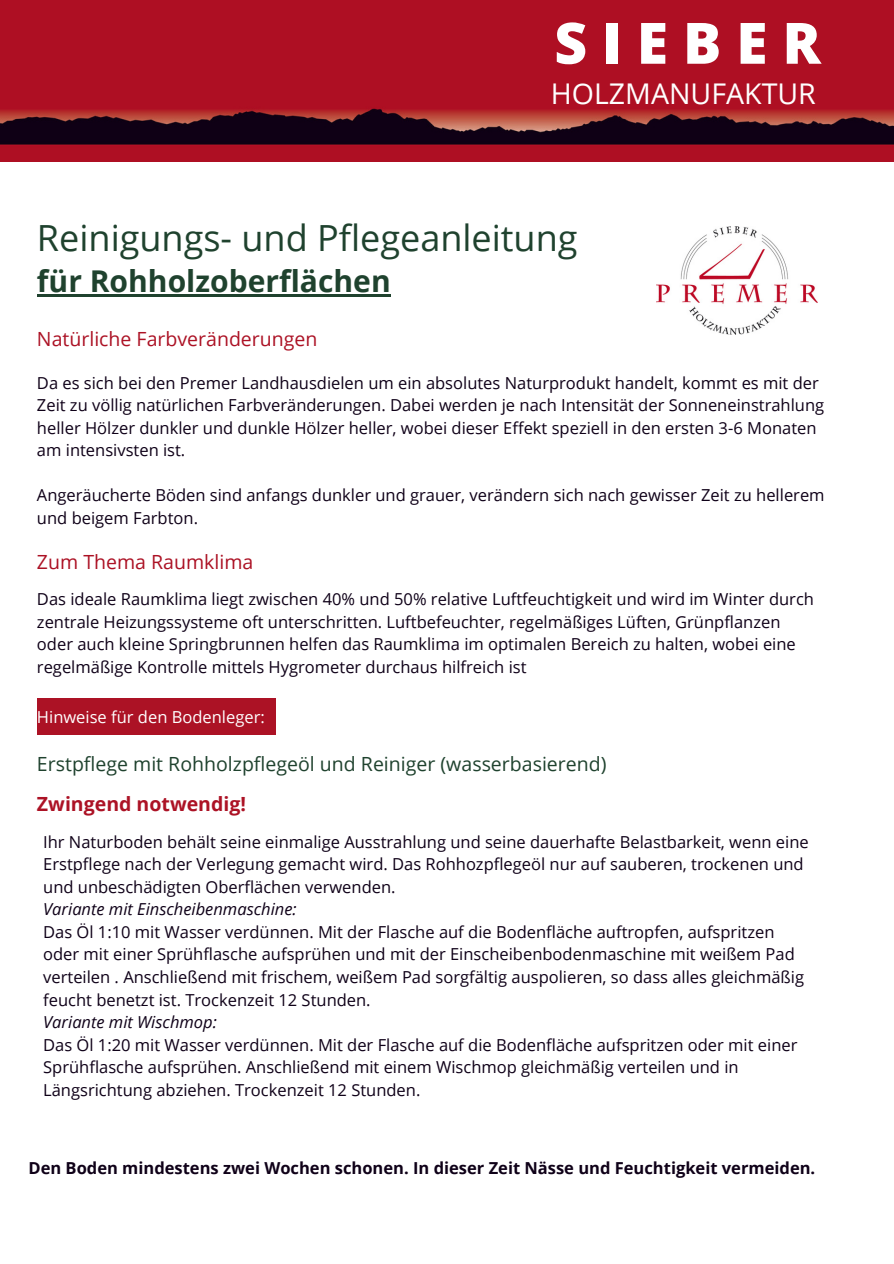
<style>
.page{position:relative;width:894px;height:1264px;background:#fff}
.page>*{position:absolute;margin:0;border:0;box-sizing:border-box;transform-origin:0 0}
.t1{font:800 57px "Open Sans";letter-spacing:.26em;color:#fff}
.t2{font:36px "Open Sans";color:#1f422e}
.t3{font:700 30px "Open Sans";color:#1f422e}
.t4{font:28.5px "Open Sans";color:#fff}
.t5{font:19.5px "Open Sans";color:#1f422e}
.t6{font:19.5px "Open Sans";color:#ac1225}
.t7{font:700 19.5px "Open Sans";color:#ac1225}
.t8{font:16.5px/22.5px "Open Sans";color:#0f0118}
.t9{font:700 16.5px "Open Sans";color:#0f0118}
.t10{font:italic 16.5px "Open Sans";color:#0f0118}
.t11{font:16.5px "Open Sans";color:#fff}
</style>
<div class="page">
<img style="left:656px;top:226px;width:161px;height:108px">
<div style="left:37px;top:698px;width:239px;height:36px;background:#ac1225"></div>
<img style="left:0;top:0;width:893px;height:162px">
<hr style="left:37px;top:294px;width:353px;height:2px;background:#1f422e">
<p class="t1" style="left:554px;top:3px;width:268px">SIEBER</p>
<p class="t4" style="left:550px;top:73px;width:266px">HOLZMANUFAKTUR</p>
<p class="t2" style="left:37px;top:213px;width:542px">Reinigungs- und Pflegeanleitung</p>
<p class="t3" style="left:37px;top:260px;width:355px">für Rohholzoberflächen</p>
<p class="t6" style="left:37px;top:325px;width:282px">Natürliche Farbveränderungen</p>
<p class="t8" style="left:37px;top:371px;width:788px">Da es sich bei den Premer Landhausdielen um ein absolutes Naturprodukt handelt, kommt es mit der Zeit zu völlig natürlichen Farbveränderungen. Dabei werden je nach Intensität der Sonneneinstrahlung heller Hölzer dunkler und dunkle Hölzer heller, wobei dieser Effekt speziell in den ersten 3-6 Monaten am intensivsten ist.</p>
<p class="t8" style="left:37px;top:483px;width:788px">Angeräucherte Böden sind anfangs dunkler und grauer, verändern sich nach gewisser Zeit zu hellerem und beigem Farbton.</p>
<p class="t6" style="left:37px;top:547px;width:218px">Zum Thema Raumklima</p>
<p class="t8" style="left:37px;top:587px;width:778px">Das ideale Raumklima liegt zwischen 40% und 50% relative Luftfeuchtigkeit und wird im Winter durch zentrale Heizungssysteme oft unterschritten. Luftbefeuchter, regelmäßiges Lüften, Grünpflanzen oder auch kleine Springbrunnen helfen das Raumklima im optimalen Bereich zu halten, wobei eine regelmäßige Kontrolle mittels Hygrometer durchaus hilfreich ist</p>
<p class="t11" style="left:37px;top:705px;width:229px">Hinweise für den Bodenleger:</p>
<p class="t5" style="left:37px;top:750px;width:571px">Erstpflege mit Rohholzpflegeöl und Reiniger (wasserbasierend)</p>
<p class="t7" style="left:37px;top:790px;width:210px">Zwingend notwendig!</p>
<p class="t8" style="left:43px;top:830px;width:766px">Ihr Naturboden behält seine einmalige Ausstrahlung und seine dauerhafte Belastbarkeit, wenn eine<br>Erstpflege nach der Verlegung gemacht wird. Das Rohhozpflegeöl nur auf sauberen, trockenen und und unbeschädigten Oberflächen verwenden.</p>
<p class="t10" style="left:43px;top:897px;width:255px">Variante mit Einscheibenmaschine:</p>
<p class="t8" style="left:43px;top:920px;width:762px">Das Öl 1:10 mit Wasser verdünnen. Mit der Flasche auf die Bodenfläche auftropfen, aufspritzen oder mit einer Sprühflasche aufsprühen und mit der Einscheibenbodenmaschine mit weißem Pad verteilen . Anschließend mit frischem, weißem Pad sorgfältig auspolieren, so dass alles gleichmäßig feucht benetzt ist. Trockenzeit 12 Stunden.</p>
<p class="t10" style="left:43px;top:1010px;width:175px">Variante mit Wischmop:</p>
<p class="t8" style="left:43px;top:1032px;width:755px">Das Öl 1:20 mit Wasser verdünnen. Mit der Flasche auf die Bodenfläche aufspritzen oder mit einer<br>Sprühflasche aufsprühen. Anschließend mit einem Wischmop gleichmäßig verteilen und in<br>Längsrichtung abziehen. Trockenzeit 12 Stunden.</p>
<p class="t9" style="left:28px;top:1156px;width:788px">Den Boden mindestens zwei Wochen schonen. In dieser Zeit Nässe und Feuchtigkeit vermeiden.</p>
</div>
